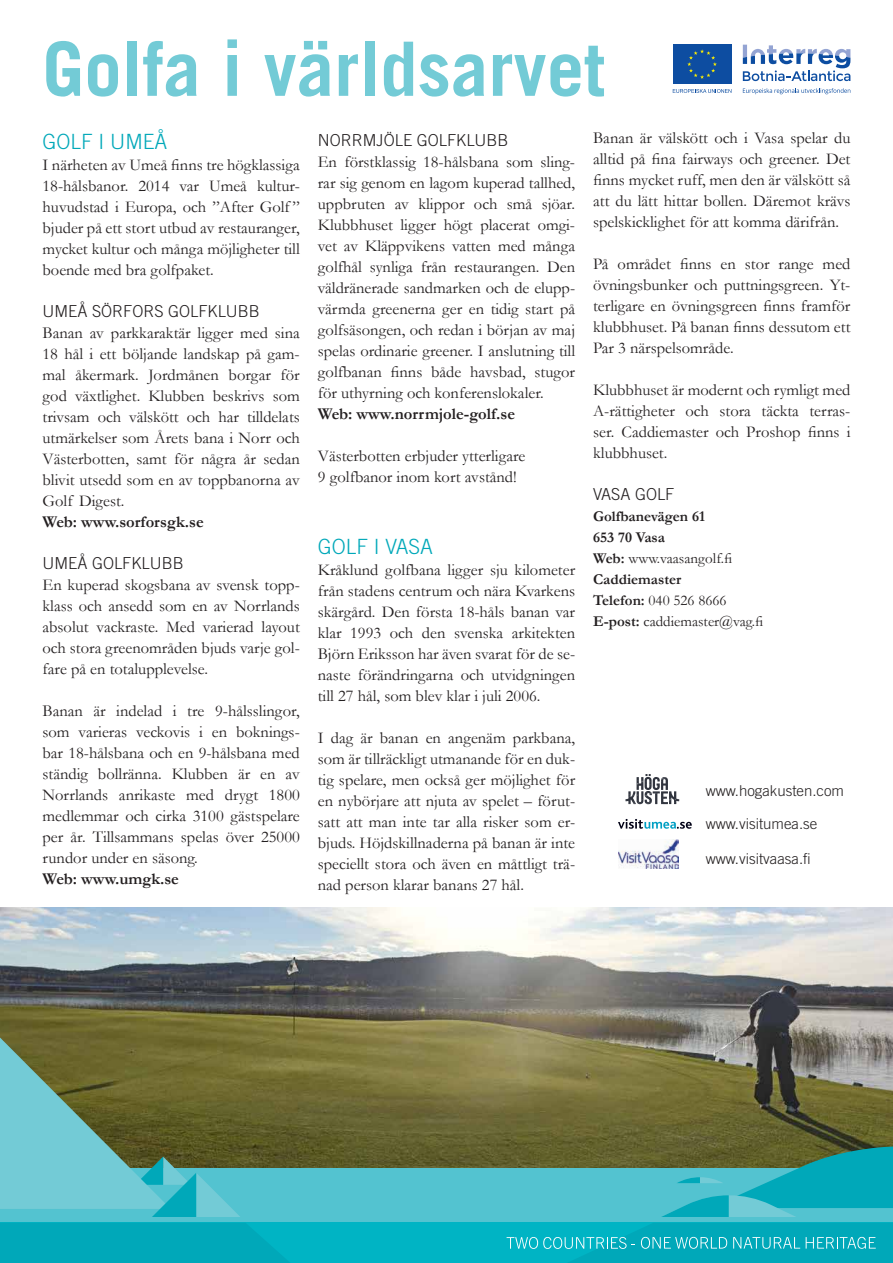
<style>
.page{position:relative;width:893px;height:1263px;background:#fff}
.page>*{position:absolute;margin:0;border:0;box-sizing:border-box;transform-origin:0 0}
.t1{font:700 75px "Trade Gothic";color:#73cbd6}
.t2{font:300 21px "Trade Gothic";color:#00a8b9}
.t3{font:16.5px/21px "Garamond";color:#231f20;text-align:justify}
.t4{font:700 16.5px "Garamond";color:#231f20}
.t5{font:300 16.5px "Trade Gothic";color:#231f20}
.t6{font:700 15px/21px "Garamond";color:#231f20}
.t7{font:300 15px "Trade Gothic";color:#231f20}
.s1{font-weight:400}
</style>
<div class="page">
<img style="left:0;top:907px;width:893px;height:262px">
<div style="left:0;top:1169px;width:893px;height:54px;background:#53c3d0"></div>
<div style="left:0;top:1223px;width:893px;height:40px;background:#00b4c4"></div>
<svg style="left:0;top:1223px;width:290px;height:40px"></svg>
<svg style="left:0;top:1037px;width:240px;height:180px;background:#66927b"></svg>
<svg style="left:661px;top:1146px;width:232px;height:71px"></svg>
<svg style="left:507px;top:1223px;width:386px;height:40px"></svg>
<svg style="left:743px;top:45px;width:107px;height:36px"></svg>
<div style="left:673px;top:45px;width:58px;height:39px;background:#0d4da1"></div>
<svg style="left:687px;top:49px;width:30px;height:30px"></svg>
<svg style="left:673px;top:89px;width:58px;height:4px"></svg>
<svg style="left:743px;top:88px;width:107px;height:6px"></svg>
<svg style="left:618px;top:819px;width:74px;height:10px"></svg>
<img style="left:618px;top:840px;width:60px;height:29px">
<svg style="left:625px;top:774px;width:54px;height:31px"></svg>
<h1 class="t1" style="left:43px;top:23px;width:564px">Golfa i världsarvet</h1>
<p class="t2" style="left:43px;top:129px;width:126px">GOLF I UMEÅ</p>
<p class="t3" style="left:43px;top:154px;width:259px">I närheten av Umeå finns tre högklassiga 18-hålsbanor. 2014 var Umeå kultur&shy;huvudstad i Europa, och ”After Golf ” bjuder på ett stort utbud av restauranger, mycket kultur och många möjligheter till boende med bra golfpaket.</p>
<p class="t5" style="left:43px;top:301px;width:219px">UMEÅ SÖRFORS GOLFKLUBB</p>
<p class="t3" style="left:43px;top:322px;width:259px">Banan av parkkaraktär ligger med sina 18 hål i ett böljande landskap på gam&shy;mal åkermark. Jordmånen borgar för god växtlighet. Klubben beskrivs som trivsam och välskött och har tilldelats utmärkelser som Årets bana i Norr och Västerbotten, samt för några år sedan blivit utsedd som en av toppbanorna av Golf Digest.</p>
<p class="t4" style="left:43px;top:512px;width:163px">Web: www.sorforsgk.se</p>
<p class="t5" style="left:43px;top:553px;width:143px">UMEÅ GOLFKLUBB</p>
<p class="t3" style="left:43px;top:574px;width:259px">En kuperad skogsbana av svensk topp&shy;klass och ansedd som en av Norrlands absolut vackraste. Med varierad layout och stora greenområden bjuds varje gol&shy;fare på en totalupplevelse.</p>
<p class="t3" style="left:43px;top:700px;width:259px">Banan är indelad i tre 9-hålsslingor, som varieras veckovis i en boknings&shy;bar 18-hålsbana och en 9-hålsbana med ständig bollränna. Klubben är en av Norrlands anrikaste med drygt 1800 medlemmar och cirka 3100 gästspelare per år. Tillsammans spelas över 25000 rundor under en säsong.</p>
<p class="t4" style="left:43px;top:869px;width:138px">Web: www.umgk.se</p>
<p class="t5" style="left:318px;top:130px;width:192px">NORRMJÖLE GOLFKLUBB</p>
<p class="t3" style="left:318px;top:151px;width:259px">En förstklassig 18-hålsbana som sling&shy;rar sig genom en lagom kuperad tallhed, uppbruten av klippor och små sjöar.<br>Klubbhuset ligger högt placerat omgi&shy;vet av Kläppvikens vatten med många golfhål synliga från restaurangen. Den väldränerade sandmarken och de elupp&shy;värmda greenerna ger en tidig start på golfsäsongen, och redan i början av maj spelas ordinarie greener. I anslutning till golfbanan finns både havsbad, stugor för uthyrning och konferenslokaler.</p>
<p class="t4" style="left:318px;top:404px;width:199px">Web: www.norrmjole-golf.se</p>
<p class="t3" style="left:318px;top:445px;width:209px">Västerbotten erbjuder ytterligare<br>9 golfbanor inom kort avstånd!</p>
<p class="t3" style="left:593px;top:127px;width:259px">Banan är välskött och i Vasa spelar du alltid på fina fairways och greener. Det finns mycket ruff, men den är välskött så att du lätt hittar bollen. Däremot krävs spelskicklighet för att komma därifrån.</p>
<p class="t3" style="left:593px;top:254px;width:259px">På området finns en stor range med övningsbunker och puttningsgreen. Yt&shy;terligare en övningsgreen finns framför klubbhuset. På banan finns dessutom ett Par 3 närspelsområde.</p>
<p class="t3" style="left:593px;top:380px;width:259px">Klubbhuset är modernt och rymligt med A-rättigheter och stora täckta terras&shy;ser. Caddiemaster och Proshop finns i klubbhuset.</p>
<p class="t5" style="left:593px;top:485px;width:83px">VASA GOLF</p>
<p class="t6" style="left:593px;top:506px;width:172px">Golfbanevägen 61<br>653 70 Vasa<br>Web: <span class="s1">www.vaasangolf.fi<br></span>Caddiemaster<br>Telefon: <span class="s1">040 526 8666<br></span>E-post: <span class="s1">caddiemaster@vag.fi</span></p>
<p class="t2" style="left:318px;top:534px;width:117px">GOLF I VASA</p>
<p class="t3" style="left:318px;top:559px;width:259px">Kråklund golfbana ligger sju kilometer från stadens centrum och nära Kvarkens skärgård. Den första 18-håls banan var klar 1993 och den svenska arkitekten Björn Eriksson har även svarat för de se&shy;naste förändringarna och utvidgningen till 27 hål, som blev klar i juli 2006.</p>
<p class="t3" style="left:318px;top:727px;width:259px">I dag är banan en angenäm parkbana, som är tillräckligt utmanande för en duk&shy;tig spelare, men också ger möjlighet för en nybörjare att njuta av spelet – förut&shy;satt att man inte tar alla risker som er&shy;bjuds. Höjdskillnaderna på banan är inte speciellt stora och även en måttligt trä&shy;nad person klarar banans 27 hål.</p>
<p class="t7" style="left:706px;top:782px;width:140px">www.hogakusten.com</p>
<p class="t7" style="left:706px;top:815px;width:113px">www.visitumea.se</p>
<p class="t7" style="left:706px;top:849px;width:106px">www.visitvaasa.fi</p>
</div>
